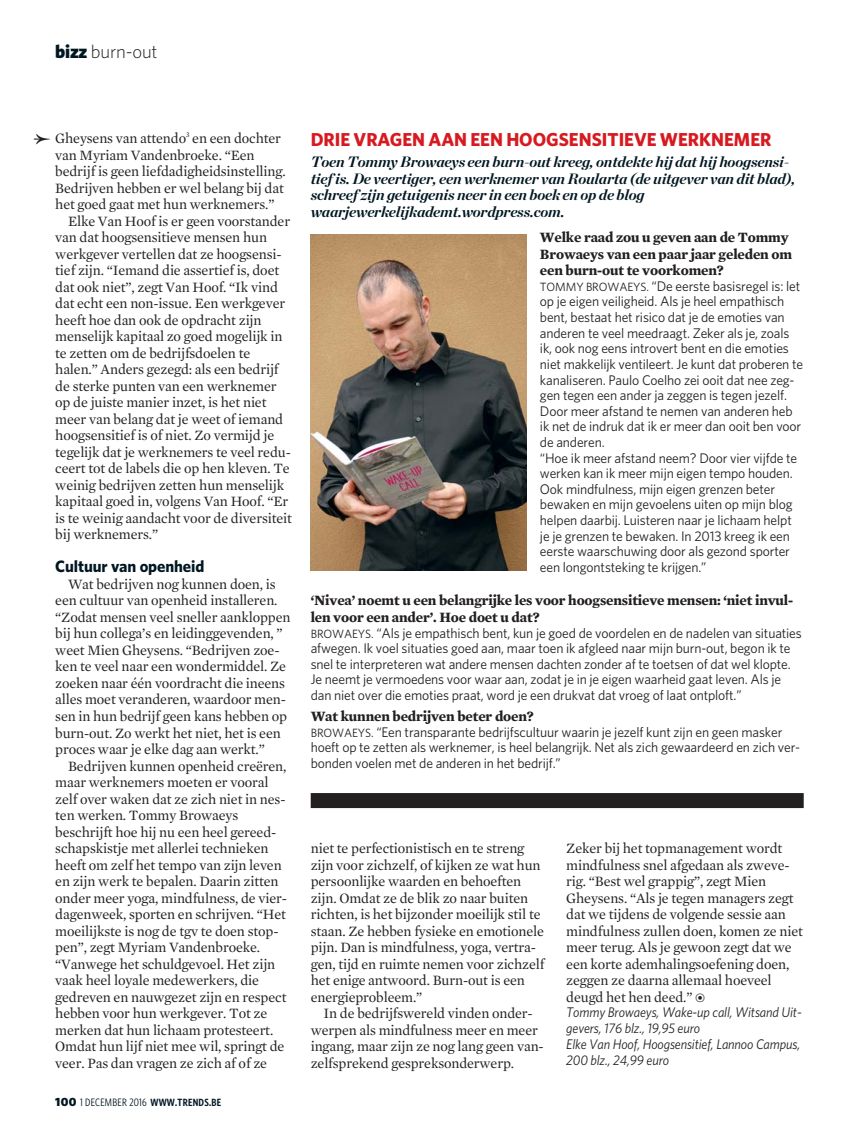
<style>
.page{position:relative;width:859px;height:1136px;background:#fff}
.page>*{position:absolute;margin:0;border:0;box-sizing:border-box;transform-origin:0 0}
.t1{font:22.5px "Mercury Numeric G1";color:#231f20}
.t2{font:700 18.75px "Whitney";color:#d71920}
.t3{font:300 18.75px "Whitney";letter-spacing:-.01em;color:#231f20}
.t4{font:700 16.5px "Whitney";letter-spacing:-.005em;color:#001722}
.t5{font:italic 700 15px/16.5px "Chronicle Display";letter-spacing:-.01em;color:#001722}
.t6{font:14.55px/16.5px "Mercury Text G1";letter-spacing:-.01em;color:#231f20}
.t7{font:700 14.55px/16.5px "Mercury Text G1";letter-spacing:-.01em;color:#231f20}
.t8{font:13.95px/15.6px "Whitney";letter-spacing:-.01em;color:#231f20}
.t9{font:italic 13.95px/15.8px "Whitney";letter-spacing:-.01em;color:#231f20;scale:.95 1}
.t10{font:10.8px "Whitney Condensed";letter-spacing:.025em;color:#001722}
.s1{font-weight:900;color:#001722}
.s2{font-style:italic}
.s3{font-family:"Whitney";font-weight:900;font-size:12px}
.s4{font-weight:600;font-size:10.5px}
.s5{font-size:12px}
.s6{font-family:"Mercury Numeric G1";font-size:13.5px}
</style>
<div class="page">
<img style="left:311px;top:235px;width:215px;height:335px">
<div style="left:311px;top:793px;width:493px;height:15px;background:#231f20"></div>
<p class="t3" style="left:55px;top:43px;width:104px"><span class="s1">bizz</span> burn-out</p>
<p class="t6" style="left:55px;top:131px;width:227px">Gheysens van attendo<sup>3</sup> en een dochter</p>
<p class="t6" style="left:55px;top:147px;width:201px">van Myriam Vandenbroeke. “Een</p>
<p class="t6" style="left:55px;top:164px;width:232px">bedrijf is geen liefdadigheidsinstelling.</p>
<p class="t6" style="left:55px;top:180px;width:230px">Bedrijven hebben er wel belang bij dat</p>
<p class="t6" style="left:55px;top:197px;width:221px">het goed gaat met hun werknemers.”</p>
<p class="t6" style="left:68px;top:213px;width:224px">Elke Van Hoof is er geen voorstander</p>
<p class="t6" style="left:55px;top:230px;width:213px">van dat hoogsensitieve mensen hun</p>
<p class="t6" style="left:55px;top:246px;width:228px">werkgever vertellen dat ze hoogsensi-</p>
<p class="t6" style="left:55px;top:263px;width:225px">tief zijn. “Iemand die assertief is, doet</p>
<p class="t6" style="left:55px;top:279px;width:224px">dat ook niet”, zegt Van Hoof. “Ik vind</p>
<p class="t6" style="left:55px;top:296px;width:231px">dat echt een non-issue<span class="s2">.</span> Een werkgever</p>
<p class="t6" style="left:55px;top:312px;width:208px">heeft hoe dan ook de opdracht zijn</p>
<p class="t6" style="left:55px;top:329px;width:229px">menselijk kapitaal zo goed mogelijk in</p>
<p class="t6" style="left:55px;top:345px;width:196px">te zetten om de bedrijfsdoelen te</p>
<p class="t6" style="left:55px;top:362px;width:225px">halen.” Anders gezegd: als een bedrijf</p>
<p class="t6" style="left:55px;top:378px;width:223px">de sterke punten van een werknemer</p>
<p class="t6" style="left:55px;top:395px;width:213px">op de juiste manier inzet, is het niet</p>
<p class="t6" style="left:55px;top:411px;width:229px">meer van belang dat je weet of iemand</p>
<p class="t6" style="left:55px;top:428px;width:220px">hoogsensitief is of niet. Zo vermijd je</p>
<p class="t6" style="left:55px;top:444px;width:237px">tegelijk dat je werknemers te veel redu-</p>
<p class="t6" style="left:55px;top:461px;width:236px">ceert tot de labels die op hen kleven. Te</p>
<p class="t6" style="left:55px;top:477px;width:230px">weinig bedrijven zetten hun menselijk</p>
<p class="t6" style="left:55px;top:494px;width:235px">kapitaal goed in, volgens Van Hoof. “Er</p>
<p class="t6" style="left:55px;top:510px;width:238px">is te weinig aandacht voor de diversiteit</p>
<p class="t6" style="left:55px;top:527px;width:104px">bij werknemers.”</p>
<p class="t4" style="left:55px;top:560px;width:151px">Cultuur van openheid</p>
<p class="t6" style="left:55px;top:576px;width:237px;text-indent:13px">Wat bedrijven nog kunnen doen, is een cultuur van openheid installeren. “Zodat mensen veel sneller aankloppen bij hun collega’s en leidinggevenden, ” weet Mien Gheysens. “Bedrijven zoe&shy;ken te veel naar een wondermiddel. Ze zoeken naar één voordracht die ineens alles moet veranderen, waardoor men&shy;sen in hun bedrijf geen kans hebben op burn-out. Zo werkt het niet, het is een proces waar je elke dag aan werkt.”</p>
<p class="t6" style="left:55px;top:758px;width:233px;text-indent:13px">Bedrijven kunnen openheid creëren, maar werknemers moeten er vooral zelf over waken dat ze zich niet in nes&shy;ten werken. Tommy Browaeys beschrijft hoe hij nu een heel gereed&shy;schapskistje met allerlei technieken heeft om zelf het tempo van zijn leven en zijn werk te bepalen. Daarin zitten onder meer yoga, mindfulness, de vier&shy;dagenweek, sporten en schrijven. “Het moeilijkste is nog de tgv te doen stop&shy;pen”, zegt Myriam Vandenbroeke. “Vanwege het schuldgevoel. Het zijn vaak heel loyale medewerkers, die gedreven en nauwgezet zijn en respect hebben voor hun werkgever. Tot ze merken dat hun lichaam protesteert.<br>Omdat hun lijf niet mee wil, springt de veer. Pas dan vragen ze zich af of ze</p>
<h1 class="t1" style="left:34px;top:124px;width:18px">≤</h1>
<p class="t10" style="left:55px;top:1098px;width:167px"><span class="s3">100</span> 1 DECEMBER 2016 <span class="s4">WWW.TRENDS.BE</span></p>
<p class="t2" style="left:311px;top:132px;width:462px">DRIE VRAGEN AAN EEN HOOGSENSITIEVE WERKNEMER</p>
<p class="t5" style="left:311px;top:155px;width:486px">Toen Tommy Browaeys een burn-out kreeg, ontdekte hij dat hij hoogsensi&shy;tief is. De veertiger, een werknemer van Roularta (de uitgever van dit blad), schreef zijn getuigenis neer in een boek en op de blog<br>waarjewerkelijk ademt.wordpress.com.</p>
<p class="t7" style="left:540px;top:230px;width:253px">Welke raad zou u geven aan de Tommy<br>Browaeys van een paar jaar geleden om een burn-out te voorkomen?</p>
<p class="t8" style="left:540px;top:279px;width:265px"><span class="s5">TOMMY BROWAEYS.</span> “De eerste basisregel is: let op je eigen veiligheid. Als je heel empathisch bent, bestaat het risico dat je de emoties van anderen te veel meedraagt. Zeker als je, zoals ik, ook nog eens introvert bent en die emoties niet makkelijk ventileert. Je kunt dat proberen te kanaliseren. Paulo Coelho zei ooit dat nee zeg&shy;gen tegen een ander ja zeggen is tegen jezelf.<br>Door meer afstand te nemen van anderen heb ik net de indruk dat ik er meer dan ooit ben voor de anderen.<br>“Hoe ik meer afstand neem? Door vier vijfde te werken kan ik meer mijn eigen tempo houden.<br>Ook mindfulness, mijn eigen grenzen beter bewaken en mijn gevoelens uiten op mijn blog helpen daarbij. Luisteren naar je lichaam helpt je je grenzen te bewaken. In 2013 kreeg ik een eerste waarschuwing door als gezond sporter een longontsteking te krijgen.”</p>
<p class="t7" style="left:311px;top:593px;width:484px">‘Nivea’ noemt u een belangrijke les voor hoogsensitieve mensen: ‘niet invul&shy;len voor een ander’. Hoe doet u dat?</p>
<p class="t8" style="left:311px;top:626px;width:493px"><span class="s5">BROWAEYS.</span> “Als je empathisch bent, kun je goed de voordelen en de nadelen van situaties afwegen. Ik voel situaties goed aan, maar toen ik afgleed naar mijn burn-out, begon ik te snel te interpreteren wat andere mensen dachten zonder af te toetsen of dat wel klopte.<br>Je neemt je vermoedens voor waar aan, zodat je in je eigen waarheid gaat leven. Als je dan niet over die emoties praat, word je een drukvat dat vroeg of laat ontploft.”</p>
<p class="t7" style="left:311px;top:708px;width:225px">Wat kunnen bedrijven beter doen?</p>
<p class="t8" style="left:311px;top:725px;width:491px"><span class="s5">BROWAEYS.</span> “Een transparante bedrijfscultuur waarin je jezelf kunt zijn en geen masker hoeft op te zetten als werknemer, is heel belangrijk. Net als zich gewaardeerd en zich ver&shy;bonden voelen met de anderen in het bedrijf.”</p>
<p class="t6" style="left:311px;top:840px;width:235px">niet te perfectionistisch en te streng zijn voor zichzelf, of kijken ze wat hun persoonlijke waarden en behoeften zijn. Omdat ze de blik zo naar buiten richten, is het bijzonder moeilijk stil te staan. Ze hebben fysieke en emotionele pijn. Dan is mindfulness, yoga, vertra&shy;gen, tijd en ruimte nemen voor zichzelf het enige antwoord. Burn-out is een energieprobleem.”</p>
<p class="t6" style="left:311px;top:1005px;width:235px;text-indent:13px">In de bedrijfswereld vinden onder&shy;werpen als mindfulness meer en meer ingang, maar zijn ze nog lang geen van&shy;zelfsprekend gespreksonderwerp.</p>
<p class="t6" style="left:566px;top:840px;width:238px">Zeker bij het topmanagement wordt mindfulness snel afgedaan als zweve&shy;rig. “Best wel grappig”, zegt Mien Gheysens. “Als je tegen managers zegt dat we tijdens de volgende sessie aan mindfulness zullen doen, komen ze niet meer terug. Als je gewoon zegt dat we een korte ademhalingsoefening doen, zeggen ze daarna allemaal hoeveel deugd het hen deed.” <span class="s6">z</span></p>
<p class="t9" style="left:566px;top:1005px;width:249px">Tommy Browaeys, Wake-up call, Witsand Uit&shy;gevers, 176 blz., 19,95 euro<br>Elke Van Hoof, Hoogsensitief, Lannoo Campus, 200 blz., 24,99 euro</p>
</div>
